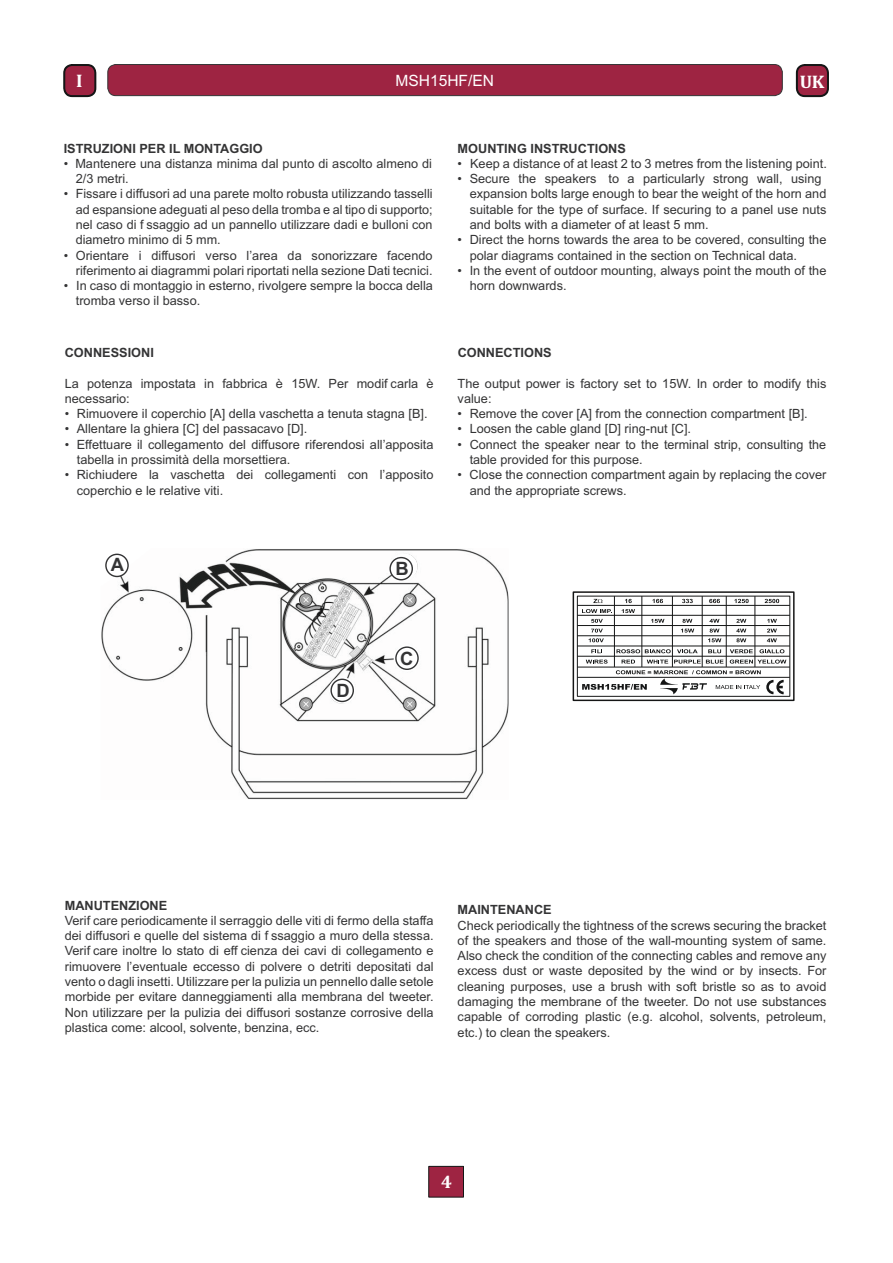
<style>
.page{position:relative;width:893px;height:1263px;background:#fff}
.page>*{position:absolute;margin:0;border:0;box-sizing:border-box;transform-origin:0 0}
.t1{font:700 18.45px "Arial";color:#343435}
.t2{font:700 18.45px "Cambria";color:#fff}
.t3{font:700 18.3px "Cambria";color:#fff}
.t4{font:15.6px "Arial";color:#fff}
.t5{font:12.75px/15.3px "Arial";color:#343435}
.t6{font:700 12.75px "Arial";color:#343435}
</style>
<div class="page">
<div style="left:108px;top:64px;width:674px;height:32px;background:#9e2442;border:1px solid #343435;border-radius:8px"></div>
<div style="left:429px;top:1166px;width:35px;height:31px;background:#9e2442;border:1px solid #151616"></div>
<svg style="left:63px;top:64px;width:33px;height:33px"></svg>
<svg style="left:796px;top:64px;width:33px;height:33px"></svg>
<img style="left:101px;top:549px;width:408px;height:250px">
<svg style="left:105px;top:554px;width:24px;height:23px"></svg>
<div style="left:391px;top:553px;width:27px;height:27px;background:#fff;border-radius:50%"></div>
<svg style="left:389px;top:557px;width:24px;height:23px"></svg>
<div style="left:394px;top:645px;width:26px;height:26px;background:#fff;border-radius:50%"></div>
<svg style="left:395px;top:646px;width:24px;height:24px"></svg>
<svg style="left:329px;top:677px;width:27px;height:27px"></svg>
<svg style="left:330px;top:679px;width:24px;height:23px"></svg>
<div style="left:573px;top:591px;width:222px;height:110px;border:1px solid #151616"></div>
<svg style="left:593px;top:599px;width:9px;height:4px"></svg>
<svg style="left:625px;top:599px;width:7px;height:4px"></svg>
<svg style="left:652px;top:599px;width:11px;height:4px"></svg>
<svg style="left:682px;top:599px;width:11px;height:4px"></svg>
<svg style="left:709px;top:599px;width:11px;height:4px"></svg>
<svg style="left:734px;top:599px;width:15px;height:4px"></svg>
<svg style="left:765px;top:599px;width:14px;height:4px"></svg>
<svg style="left:591px;top:649px;width:11px;height:4px"></svg>
<svg style="left:586px;top:660px;width:22px;height:4px"></svg>
<svg style="left:589px;top:638px;width:15px;height:4px"></svg>
<svg style="left:591px;top:629px;width:12px;height:3px"></svg>
<svg style="left:591px;top:619px;width:12px;height:4px"></svg>
<svg style="left:582px;top:609px;width:30px;height:4px"></svg>
<svg style="left:759px;top:649px;width:25px;height:4px"></svg>
<svg style="left:767px;top:638px;width:10px;height:4px"></svg>
<svg style="left:767px;top:629px;width:10px;height:3px"></svg>
<svg style="left:767px;top:619px;width:10px;height:4px"></svg>
<svg style="left:730px;top:649px;width:23px;height:4px"></svg>
<svg style="left:730px;top:660px;width:56px;height:4px"></svg>
<svg style="left:736px;top:638px;width:10px;height:4px"></svg>
<svg style="left:736px;top:629px;width:10px;height:3px"></svg>
<svg style="left:736px;top:619px;width:10px;height:4px"></svg>
<svg style="left:708px;top:649px;width:13px;height:4px"></svg>
<svg style="left:708px;top:638px;width:13px;height:4px"></svg>
<svg style="left:710px;top:629px;width:9px;height:3px"></svg>
<svg style="left:709px;top:619px;width:10px;height:4px"></svg>
<svg style="left:677px;top:649px;width:21px;height:4px"></svg>
<svg style="left:674px;top:660px;width:49px;height:4px"></svg>
<svg style="left:681px;top:629px;width:13px;height:3px"></svg>
<svg style="left:682px;top:619px;width:10px;height:4px"></svg>
<svg style="left:647px;top:660px;width:21px;height:3px"></svg>
<svg style="left:651px;top:619px;width:13px;height:4px"></svg>
<svg style="left:616px;top:649px;width:55px;height:4px"></svg>
<svg style="left:622px;top:660px;width:13px;height:3px"></svg>
<svg style="left:622px;top:609px;width:13px;height:4px"></svg>
<hr style="left:614px;top:596px;width:1px;height:71px;background:#151616">
<hr style="left:641px;top:596px;width:1px;height:71px;background:#151616">
<hr style="left:672px;top:596px;width:1px;height:71px;background:#151616">
<hr style="left:702px;top:596px;width:1px;height:71px;background:#151616">
<hr style="left:726px;top:596px;width:1px;height:71px;background:#151616">
<hr style="left:755px;top:596px;width:1px;height:71px;background:#151616">
<div style="left:577px;top:596px;width:213px;height:101px;border:1px solid #151616"></div>
<hr style="left:577px;top:615px;width:213px;height:1px;background:#151616">
<hr style="left:577px;top:625px;width:213px;height:1px;background:#151616">
<hr style="left:577px;top:635px;width:213px;height:1px;background:#151616">
<hr style="left:577px;top:646px;width:213px;height:1px;background:#151616">
<hr style="left:577px;top:656px;width:213px;height:1px;background:#151616">
<hr style="left:577px;top:667px;width:213px;height:1px;background:#151616">
<hr style="left:577px;top:605px;width:213px;height:1px;background:#151616">
<hr style="left:577px;top:677px;width:213px;height:1px;background:#151616">
<svg style="left:582px;top:670px;width:204px;height:25px"></svg>
<h1 class="t2" style="left:76px;top:73px;width:8px">I</h1>
<p class="t4" style="left:396px;top:75px;width:100px">MSH15HF/EN</p>
<h1 class="t2" style="left:800px;top:74px;width:26px">UK</h1>
<p class="t6" style="left:64px;top:143px;width:200px">ISTRUZIONI PER IL MONTAGGIO</p>
<p class="t5" style="left:76px;top:157px;width:358px;text-indent:-12px">• Mantenere una distanza minima dal punto di ascolto almeno di<br>2/3 metri.</p>
<p class="t5" style="left:76px;top:187px;width:358px;text-align:justify;text-indent:-12px">• Fissare i diffusori ad una parete molto robusta utilizzando tasselli ad espansione adeguati al peso della tromba e al tipo di supporto; nel caso di f ssaggio ad un pannello utilizzare dadi e bulloni con diametro minimo di 5 mm.</p>
<p class="t5" style="left:64px;top:249px;width:370px;text-align:right">• Orientare i diffusori verso l’area da sonorizzare facendo riferimento ai diagrammi polari riportati nella sezione Dati tecnici.</p>
<p class="t5" style="left:76px;top:279px;width:359px;text-indent:-12px">• In caso di montaggio in esterno, rivolgere sempre la bocca della tromba verso il basso.</p>
<p class="t6" style="left:65px;top:348px;width:91px">CONNESSIONI</p>
<p class="t5" style="left:65px;top:377px;width:370px">La potenza impostata in fabbrica è 15W. Per modif carla è necessario:</p>
<p class="t5" style="left:65px;top:407px;width:364px">• Rimuovere il coperchio [A] della vaschetta a tenuta stagna [B].</p>
<p class="t5" style="left:65px;top:422px;width:244px">• Allentare la ghiera [C] del passacavo [D].</p>
<p class="t5" style="left:77px;top:438px;width:358px;text-indent:-12px">• Effettuare il collegamento del diffusore riferendosi all’apposita tabella in prossimità della morsettiera.</p>
<p class="t5" style="left:77px;top:468px;width:358px;text-indent:-12px">• Richiudere la vaschetta dei collegamenti con l’apposito coperchio e le relative viti.</p>
<h1 class="t1" style="left:111px;top:558px;width:15px">A</h1>
<h1 class="t1" style="left:395px;top:562px;width:15px">B</h1>
<p class="t6" style="left:458px;top:143px;width:170px">MOUNTING INSTRUCTIONS</p>
<p class="t5" style="left:458px;top:157px;width:371px">• Keep a distance of at least 2 to 3 metres from the listening point.</p>
<p class="t5" style="left:470px;top:172px;width:358px;text-indent:-12px">• Secure the speakers to a particularly strong wall, using expansion bolts large enough to bear the weight of the horn and suitable for the type of surface. If securing to a panel use nuts and bolts with a diameter of at least 5 mm.</p>
<p class="t5" style="left:470px;top:233px;width:358px;text-indent:-12px">• Direct the horns towards the area to be covered, consulting the polar diagrams contained in the section on Technical data.</p>
<p class="t5" style="left:470px;top:264px;width:358px;text-indent:-12px">• In the event of outdoor mounting, always point the mouth of the horn downwards.</p>
<p class="t6" style="left:458px;top:348px;width:96px">CONNECTIONS</p>
<p class="t5" style="left:458px;top:377px;width:370px">The output power is factory set to 15W. In order to modify this value:</p>
<p class="t5" style="left:458px;top:407px;width:352px">• Remove the cover [A] from the connection compartment [B].</p>
<p class="t5" style="left:458px;top:422px;width:235px">• Loosen the cable gland [D] ring-nut [C].</p>
<p class="t5" style="left:470px;top:438px;width:358px;text-indent:-12px">• Connect the speaker near to the terminal strip, consulting the table provided for this purpose.</p>
<p class="t5" style="left:470px;top:468px;width:358px;text-indent:-12px">• Close the connection compartment again by replacing the cover and the appropriate screws.</p>
<h1 class="t1" style="left:336px;top:684px;width:15px">D</h1>
<h1 class="t1" style="left:400px;top:651px;width:15px">C</h1>
<p class="t6" style="left:65px;top:900px;width:104px">MANUTENZIONE</p>
<p class="t5" style="left:65px;top:914px;width:370px;text-align:justify">Verif care periodicamente il serraggio delle viti di fermo della staffa dei diffusori e quelle del sistema di f ssaggio a muro della stessa.<br>Verif care inoltre lo stato di eff cienza dei cavi di collegamento e rimuovere l’eventuale eccesso di polvere o detriti depositati dal vento o dagli insetti. Utilizzare per la pulizia un pennello dalle setole morbide per evitare danneggiamenti alla membrana del tweeter.<br>Non utilizzare per la pulizia dei diffusori sostanze corrosive della plastica come: alcool, solvente, benzina, ecc.</p>
<p class="t6" style="left:458px;top:905px;width:96px">MAINTENANCE</p>
<p class="t5" style="left:458px;top:919px;width:370px;text-align:justify">Check periodically the tightness of the screws securing the bracket of the speakers and those of the wall-mounting system of same.<br>Also check the condition of the connecting cables and remove any excess dust or waste deposited by the wind or by insects. For cleaning purposes, use a brush with soft bristle so as to avoid damaging the membrane of the tweeter. Do not use substances capable of corroding plastic (e.g. alcohol, solvents, petroleum, etc.) to clean the speakers.</p>
<h2 class="t3" style="left:441px;top:1174px;width:12px">4</h2>
</div>
